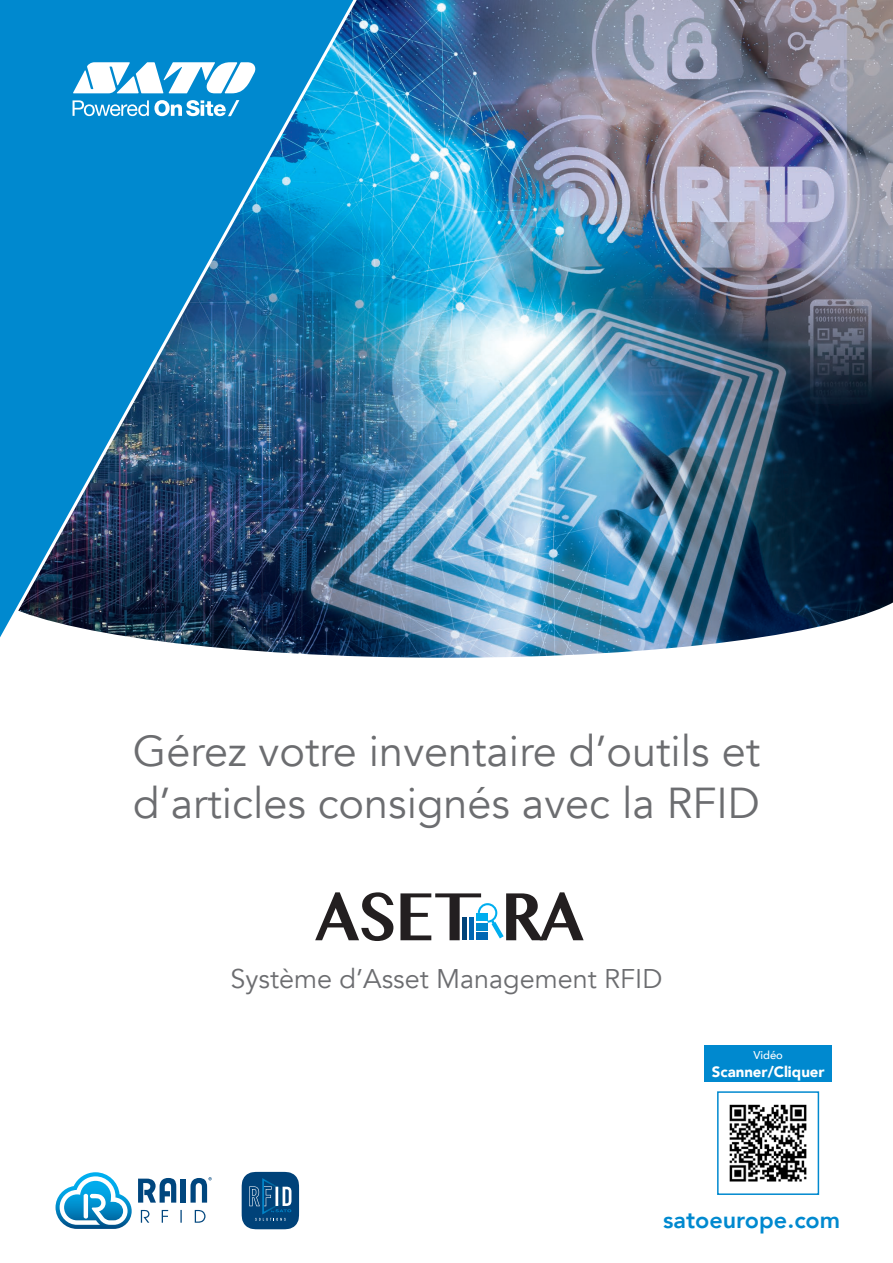
<style>
.page{position:relative;width:893px;height:1263px;background:#fff}
.page>*{position:absolute;margin:0;border:0;box-sizing:border-box;transform-origin:0 0}
.t1{font:43.2px/51.9px "Avenir";color:#6c6d70}
.t2{font:27px "Avenir";color:#6c6d70}
.t3{font:800 23.4px "Avenir";color:#0089cf}
.t4{font:900 15px "Avenir";color:#fff}
.t5{font:500 11.25px "Avenir";color:#fff}
</style>
<div class="page">
<img style="left:367px;top:0;width:526px;height:600px">
<svg style="left:242px;top:1172px;width:57px;height:57px;background:#1f5b8c"></svg>
<svg style="left:141px;top:1210px;width:65px;height:13px"></svg>
<svg style="left:138px;top:1178px;width:38px;height:24px"></svg>
<div style="left:181px;top:1178px;width:5px;height:24px;background:#00467e"></div>
<svg style="left:56px;top:1172px;width:76px;height:57px"></svg>
<hr style="left:84px;top:1194px;width:4px;height:24px;background:#fff;border-radius:2px">
<svg style="left:191px;top:1177px;width:21px;height:25px"></svg>
<div style="left:717px;top:1091px;width:102px;height:104px;background:#fff;border:2px solid #0089cf"></div>
<div style="left:704px;top:1045px;width:128px;height:36px;background:#0089cf"></div>
<svg style="left:367px;top:600px;width:526px;height:341px"></svg>
<svg style="left:315px;top:892px;width:78px;height:49px"></svg>
<svg style="left:400px;top:892px;width:184px;height:48px"></svg>
<div style="left:128px;top:727px;width:638px;height:108px;background:#fff"></div>
<img style="left:0;top:0;width:367px;height:657px">
<svg style="left:73px;top:100px;width:166px;height:16px"></svg>
<svg style="left:73px;top:62px;width:182px;height:31px"></svg>
<img style="left:729px;top:1104px;width:78px;height:78px">
<p class="t1" style="left:133px;top:726px;width:629px">Gérez votre inventaire d’outils et d’articles consignés avec la RFID</p>
<p class="t2" style="left:231px;top:962px;width:433px">Système d’Asset Management RFID</p>
<p class="t5" style="left:753px;top:1045px;width:31px">Vidéo</p>
<p class="t4" style="left:712px;top:1059px;width:114px">Scanner/Cliquer</p>
<p class="t3" style="left:663px;top:1201px;width:179px">satoeurope.com</p>
</div>
